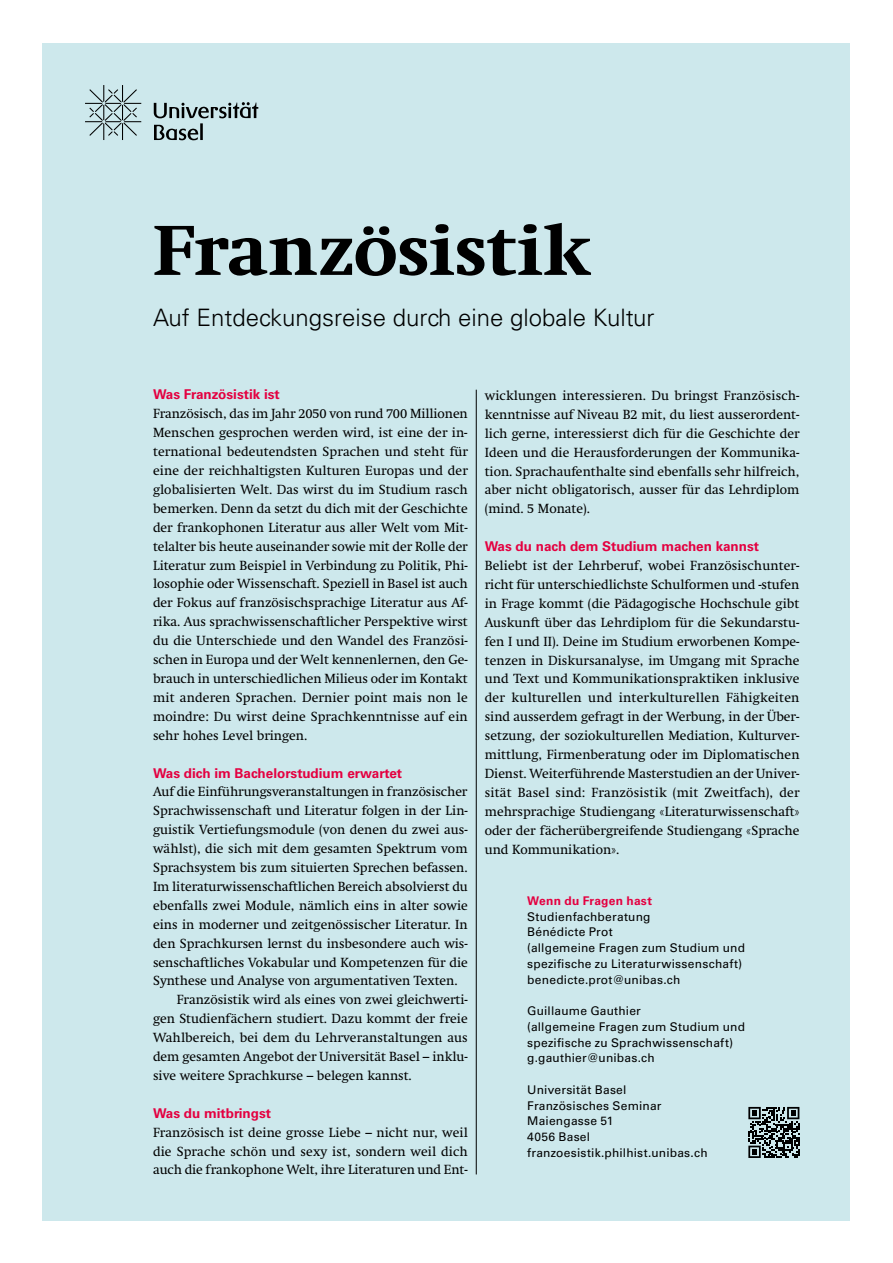
<style>
.page{position:relative;width:893px;height:1263px;background:#fff}
.page>*{position:absolute;margin:0;border:0;box-sizing:border-box;transform-origin:0 0}
.t1{font:700 72px "Swift Neue LT Pro";color:#000}
.t2{font:300 24px "Univers LT Std";color:#000}
.t3{font:13.5px/18.9px "Swift Neue LT Pro";color:#000;text-align:justify}
.t4{font:700 13.5px "Univers LT Std";color:#e40040}
.t5{font:12px/15.8px "Univers LT Std";letter-spacing:.015em;color:#000}
.t6{font:700 12px "Univers LT Std";letter-spacing:.02em;color:#e40040}
</style>
<div class="page">
<div style="left:43px;top:43px;width:807px;height:1177px;background:#cde8ec"></div>
<hr style="left:476px;top:390px;width:1px;height:784px;background:#000">
<svg style="left:748px;top:1107px;width:51px;height:51px"></svg>
<svg style="left:154px;top:102px;width:104px;height:38px"></svg>
<svg style="left:85px;top:85px;width:56px;height:55px"></svg>
<h1 class="t1" style="left:153px;top:208px;width:438px">Französistik</h1>
<h2 class="t2" style="left:153px;top:303px;width:503px">Auf Entdeckungsreise durch eine globale Kultur</h2>
<p class="t4" style="left:153px;top:387px;width:128px">Was Französistik ist</p>
<p class="t3" style="left:153px;top:404px;width:316px">Französisch, das im Jahr 2050 von rund 700 Millionen Menschen gesprochen werden wird, ist eine der in&shy;ternational bedeutendsten Sprachen und steht für eine der reichhaltigsten Kulturen Europas und der globalisierten Welt. Das wirst du im Studium rasch bemerken. Denn da setzt du dich mit der Geschichte der frankophonen Literatur aus aller Welt vom Mit&shy;telalter bis heute auseinander sowie mit der Rolle der Literatur zum Beispiel in Verbindung zu Politik, Phi&shy;losophie oder Wissenschaft. Speziell in Basel ist auch der Fokus auf französischsprachige Literatur aus Af&shy;rika. Aus sprachwissenschaftlicher Perspektive wirst du die Unterschiede und den Wandel des Französi&shy;schen in Europa und der Welt kennenlernen, den Ge&shy;brauch in unterschiedlichen Milieus oder im Kontakt mit anderen Sprachen. Dernier point mais non le moindre: Du wirst deine Sprachkenntnisse auf ein sehr hohes Level bringen.</p>
<p class="t4" style="left:153px;top:765px;width:251px">Was dich im Bachelorstudium erwartet</p>
<p class="t3" style="left:153px;top:782px;width:316px">Auf die Einführungsveranstaltungen in französischer</p>
<p class="t3" style="left:153px;top:801px;width:316px">Sprachwissenschaft und Literatur folgen in der Lin-</p>
<p class="t3" style="left:153px;top:820px;width:316px">guistik Vertiefungsmodule (von denen du zwei aus-</p>
<p class="t3" style="left:153px;top:839px;width:316px">wählst), die sich mit dem gesamten Spektrum vom</p>
<p class="t3" style="left:153px;top:858px;width:316px">Sprachsystem bis zum situierten Sprechen befassen.</p>
<p class="t3" style="left:153px;top:877px;width:316px">Im literaturwissenschaftlichen Bereich absolvierst du</p>
<p class="t3" style="left:153px;top:896px;width:316px">ebenfalls zwei Module, nämlich eins in alter sowie</p>
<p class="t3" style="left:153px;top:915px;width:316px">eins in moderner und zeitgenössischer Literatur. In</p>
<p class="t3" style="left:153px;top:933px;width:316px">den Sprachkursen lernst du insbesondere auch wis-</p>
<p class="t3" style="left:153px;top:952px;width:316px">senschaftliches Vokabular und Kompetenzen für die</p>
<p class="t3" style="left:153px;top:971px;width:306px">Synthese und Analyse von argumentativen Texten.</p>
<p class="t3" style="left:177px;top:990px;width:292px">Französistik wird als eines von zwei gleichwerti-</p>
<p class="t3" style="left:153px;top:1009px;width:316px">gen Studienfächern studiert. Dazu kommt der freie</p>
<p class="t3" style="left:153px;top:1028px;width:316px">Wahlbereich, bei dem du Lehrveranstaltungen aus</p>
<p class="t3" style="left:153px;top:1047px;width:316px">dem gesamten Angebot der Universität Basel – inklu-</p>
<p class="t3" style="left:153px;top:1066px;width:260px">sive weitere Sprachkurse – belegen kannst.</p>
<p class="t4" style="left:153px;top:1105px;width:119px">Was du mitbringst</p>
<p class="t3" style="left:153px;top:1122px;width:316px">Französisch ist deine grosse Liebe – nicht nur, weil die Sprache schön und sexy ist, sondern weil dich auch die frankophone Welt, ihre Literaturen und Ent-</p>
<p class="t3" style="left:485px;top:386px;width:316px">wicklungen interessieren. Du bringst Französisch&shy;kenntnisse auf Niveau B2 mit, du liest ausserordent&shy;lich gerne, interessierst dich für die Geschichte der Ideen und die Herausforderungen der Kommunika&shy;tion. Sprachaufenthalte sind ebenfalls sehr hilfreich, aber nicht obligatorisch, ausser für das Lehrdiplom (mind. 5 Monate).</p>
<p class="t4" style="left:485px;top:538px;width:276px">Was du nach dem Studium machen kannst</p>
<p class="t3" style="left:485px;top:556px;width:316px">Beliebt ist der Lehrberuf, wobei Französischunter&shy;richt für unterschiedlichste Schulformen und -stufen in Frage kommt (die Pädagogische Hochschule gibt Auskunft über das Lehrdiplom für die Sekundarstu&shy;fen I und II). Deine im Studium erworbenen Kompe&shy;tenzen in Diskursanalyse, im Umgang mit Sprache und Text und Kommunikationspraktiken inklusive der kulturellen und interkulturellen Fähigkeiten sind ausserdem gefragt in der Werbung, in der Über&shy;setzung, der soziokulturellen Mediation, Kulturver&shy;mittlung, Firmenberatung oder im Diplomatischen Dienst. Weiterführende Masterstudien an der Univer&shy;sität Basel sind: Französistik (mit Zweitfach), der mehrsprachige Studiengang «Literaturwissenschaft» oder der fächerübergreifende Studiengang «Sprache und Kommunikation».</p>
<p class="t6" style="left:527px;top:893px;width:126px">Wenn du Fragen hast</p>
<p class="t5" style="left:527px;top:908px;width:219px">Studienfachberatung<br>Bénédicte Prot<br>(allgemeine Fragen zum Studium und spezifische zu Literaturwissenschaft) benedicte.prot@unibas.ch</p>
<p class="t5" style="left:527px;top:1003px;width:219px">Guillaume Gauthier<br>(allgemeine Fragen zum Studium und spezifische zu Sprachwissenschaft) g.gauthier@unibas.ch</p>
<p class="t5" style="left:527px;top:1082px;width:182px">Universität Basel<br>Französisches Seminar<br>Maiengasse 51<br>4056 Basel franzoesistik.philhist.unibas.ch</p>
</div>
